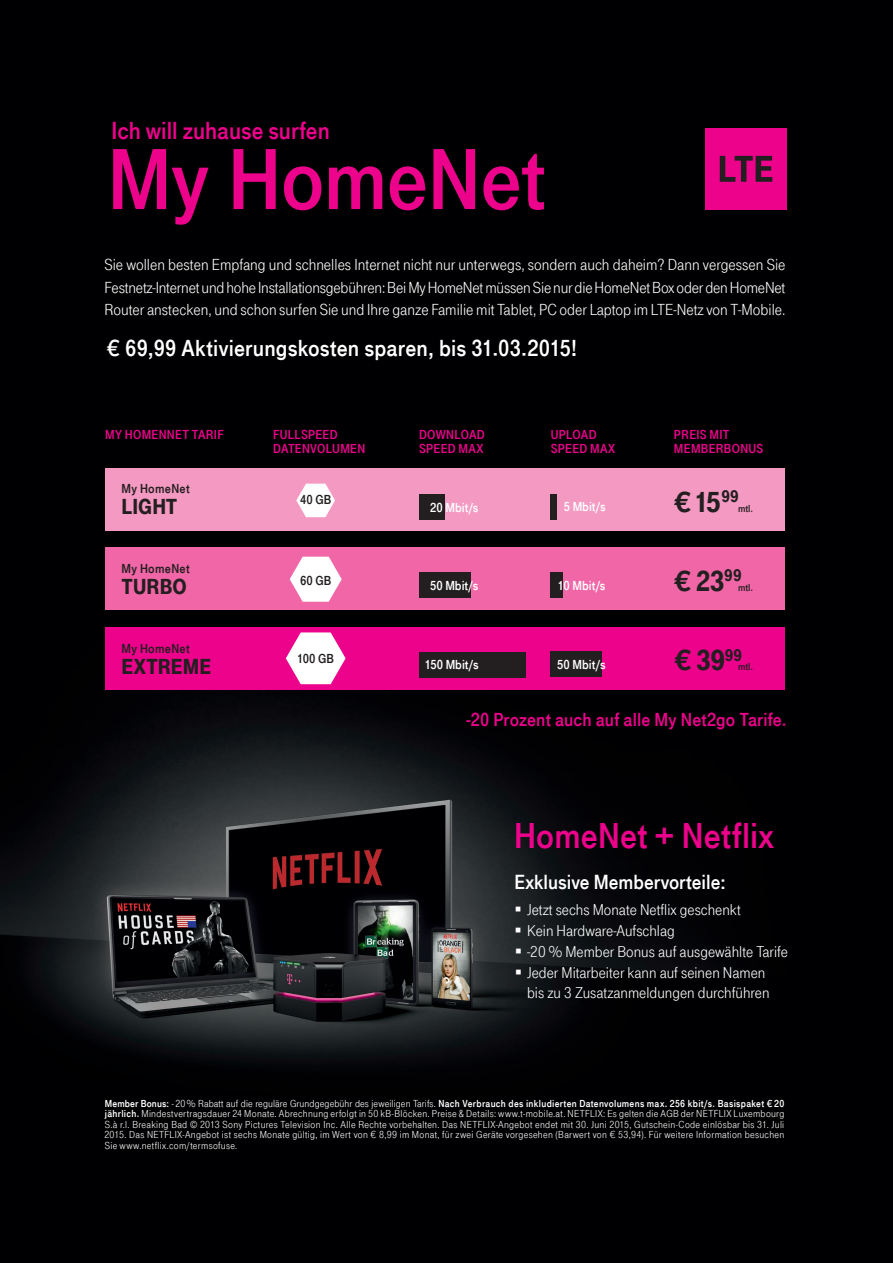
<style>
.page{position:relative;width:893px;height:1263px;background:#fff}
.page>*{position:absolute;margin:0;border:0;box-sizing:border-box;transform-origin:0 0}
.t1{font:90px "Tele Grotesk Fet Regular";letter-spacing:-.005em;color:#ed028c}
.t2{font:37.2px "Tele Grotesk Fet Regular";letter-spacing:.005em;color:#ed028c}
.t3{font:900 29.85px "Tele Grotesk Headline";color:#231f20}
.t4{font:25.5px "Tele Grotesk Fet Regular";color:#ed028c}
.t5{font:24px "Tele Grotesk Fet Regular";letter-spacing:.005em;color:#fff}
.t6{font:900 22.5px "Tele Grotesk Headline";color:#231f20}
.t7{font:21.15px "Tele Grotesk Fet Regular";color:#fff}
.t8{font:19.5px "Tele Grotesk Fet Regular";letter-spacing:.005em;color:#ed028c}
.t9{font:16.5px/22.5px "Tele Grotesk Nor Regular";color:#fff;text-align:justify}
.t10{font:16.2px/20.7px "Tele Grotesk Nor Regular";color:#fff;text-align:right}
.t11{font:13.5px/13.5px "Tele Grotesk Fet Regular";letter-spacing:.02em;color:#ed028c}
.t12{font:13.5px "Tele Grotesk Fet Regular";color:#fff}
.t13{font:13.5px "Tele Grotesk Fet Regular";letter-spacing:.02em;color:#231f20}
.t14{font:10.5px/10.5px "Tele Grotesk Nor Regular";letter-spacing:.025em;color:#fff;text-align:justify}
.t15{font:10.5px "Tele Grotesk Fet Regular";letter-spacing:.025em;color:#fff}
.t16{font:10.5px "Tele Grotesk Fet Regular";letter-spacing:-.01em;color:#231f20}
.s1{font-family:"Tele Grotesk Nor Regular"}
.s2{font-family:"Tele Grotesk Fet Regular"}
</style>
<div class="page">
<img style="left:0;top:0;width:893px;height:1263px">
<div style="left:105px;top:627px;width:680px;height:62px;background:#ed028c"></div>
<div style="left:105px;top:548px;width:680px;height:62px;background:#f166a7"></div>
<div style="left:105px;top:469px;width:680px;height:62px;background:#f499c2"></div>
<svg style="left:296px;top:484px;width:39px;height:33px"></svg>
<svg style="left:290px;top:557px;width:52px;height:45px"></svg>
<svg style="left:286px;top:632px;width:60px;height:52px"></svg>
<div style="left:419px;top:652px;width:106px;height:26px;background:#231f20"></div>
<div style="left:419px;top:572px;width:51px;height:26px;background:#231f20"></div>
<div style="left:419px;top:494px;width:26px;height:25px;background:#231f20"></div>
<div style="left:551px;top:494px;width:6px;height:25px;background:#231f20"></div>
<div style="left:550px;top:572px;width:13px;height:26px;background:#231f20"></div>
<div style="left:550px;top:651px;width:52px;height:26px;background:#231f20"></div>
<div style="left:705px;top:128px;width:82px;height:81px;background:#ed028c"></div>
<svg style="left:720px;top:156px;width:52px;height:26px"></svg>
<h3 class="t4" style="left:112px;top:116px;width:220px">Ich will zuhause surfen</h3>
<h1 class="t1" style="left:108px;top:129px;width:439px">My HomeNet</h1>
<p class="t9" style="left:104px;top:254px;width:683px">Sie wollen besten Empfang und schnelles Internet nicht nur unterwegs, sondern auch daheim? Dann vergessen Sie Festnetz-Internet und hohe Installationsgebühren: Bei My HomeNet müssen Sie nur die HomeNet Box oder den HomeNet Router anstecken, und schon surfen Sie und Ihre ganze Familie mit Tablet, PC oder Laptop im LTE-Netz von T-Mobile.</p>
<h3 class="t5" style="left:107px;top:334px;width:472px">€ 69,99 Aktivierungskosten sparen, bis 31.03.2015!</h3>
<p class="t11" style="left:105px;top:428px;width:120px">MY HOMENNET TARIF</p>
<p class="t11" style="left:419px;top:428px;width:67px">DOWNLOAD<br>SPEED MAX</p>
<p class="t11" style="left:273px;top:428px;width:94px">FULLSPEED<br>DATENVOLUMEN</p>
<p class="t11" style="left:551px;top:428px;width:66px">UPLOAD<br>SPEED MAX</p>
<p class="t11" style="left:674px;top:428px;width:91px">PREIS MIT<br>MEMBERBONUS</p>
<p class="t13" style="left:122px;top:481px;width:70px">My HomeNet</p>
<h3 class="t6" style="left:122px;top:494px;width:57px">LIGHT</h3>
<h3 class="t3" style="left:674px;top:486px;width:66px">€15<sup>99</sup></h3>
<p class="t13" style="left:300px;top:492px;width:33px">40 GB</p>
<p class="t12" style="left:564px;top:499px;width:44px">5 Mbit/s</p>
<p class="t12" style="left:430px;top:500px;width:50px">20 Mbit/s</p>
<p class="t16" style="left:738px;top:503px;width:16px">mtl.</p>
<p class="t13" style="left:122px;top:561px;width:70px">My HomeNet</p>
<h3 class="t6" style="left:122px;top:574px;width:67px">TURBO</h3>
<p class="t13" style="left:122px;top:641px;width:70px">My HomeNet</p>
<h3 class="t6" style="left:122px;top:654px;width:91px">EXTREME</h3>
<p class="t13" style="left:300px;top:573px;width:33px">60 GB</p>
<p class="t13" style="left:297px;top:651px;width:38px">100 GB</p>
<p class="t12" style="left:430px;top:578px;width:50px">50 Mbit/s</p>
<p class="t12" style="left:425px;top:657px;width:56px">150 Mbit/s</p>
<p class="t12" style="left:558px;top:578px;width:49px">10 Mbit/s</p>
<p class="t12" style="left:557px;top:657px;width:50px">50 Mbit/s</p>
<h3 class="t3" style="left:674px;top:564px;width:69px">€23<sup>99</sup></h3>
<p class="t16" style="left:738px;top:581px;width:16px">mtl.</p>
<h3 class="t3" style="left:674px;top:644px;width:70px">€39<sup>99</sup></h3>
<p class="t16" style="left:738px;top:661px;width:16px">mtl.</p>
<h3 class="t8" style="left:467px;top:708px;width:322px">-20 Prozent auch auf alle My Net2go Tarife.</h3>
<h2 class="t2" style="left:514px;top:815px;width:262px">HomeNet + Netflix</h2>
<h3 class="t7" style="left:515px;top:870px;width:213px">Exklusive Membervorteile:</h3>
<h3 class="t10" style="left:515px;top:900px;width:228px">▪ Jetzt sechs Monate Netflix geschenkt</h3>
<h3 class="t10" style="left:515px;top:920px;width:162px">▪ Kein Hardware-Aufschlag</h3>
<h3 class="t10" style="left:515px;top:941px;width:275px">▪ -20 % Member Bonus auf ausgewählte Tarife</h3>
<h3 class="t10" style="left:515px;top:962px;width:256px">▪ Jeder Mitarbeiter kann auf seinen Namen bis zu 3 Zusatzanmeldungen durchführen</h3>
<p class="t15" style="left:105px;top:1097px;width:681px">Member Bonus: <span class="s1">- 20 % Rabatt auf die reguläre Grundgegebühr des jeweiligen Tarifs.</span> Nach Verbrauch des inkludierten Datenvolumens max. 256 kbit/s. Basispaket € 20</p>
<p class="t14" style="left:104px;top:1108px;width:681px"><span class="s2">jährlich.</span> Mindestvertragsdauer 24 Monate. Abrechnung erfolgt in 50 kB-Blöcken. Preise &amp; Details: www.t-mobile.at. NETFLIX: Es gelten die AGB der NETFLIX Luxembourg S.à r.l. Breaking Bad © 2013 Sony Pictures Television Inc. Alle Rechte vorbehalten. Das NETFLIX-Angebot endet mit 30. Juni 2015, Gutschein-Code einlösbar bis 31. Juli 2015. Das NETFLIX-Angebot ist sechs Monate gültig, im Wert von € 8,99 im Monat, für zwei Geräte vorgesehen (Barwert von € 53,94). Für weitere Information besuchen Sie www.netflix.com/termsofuse.</p>
</div>
